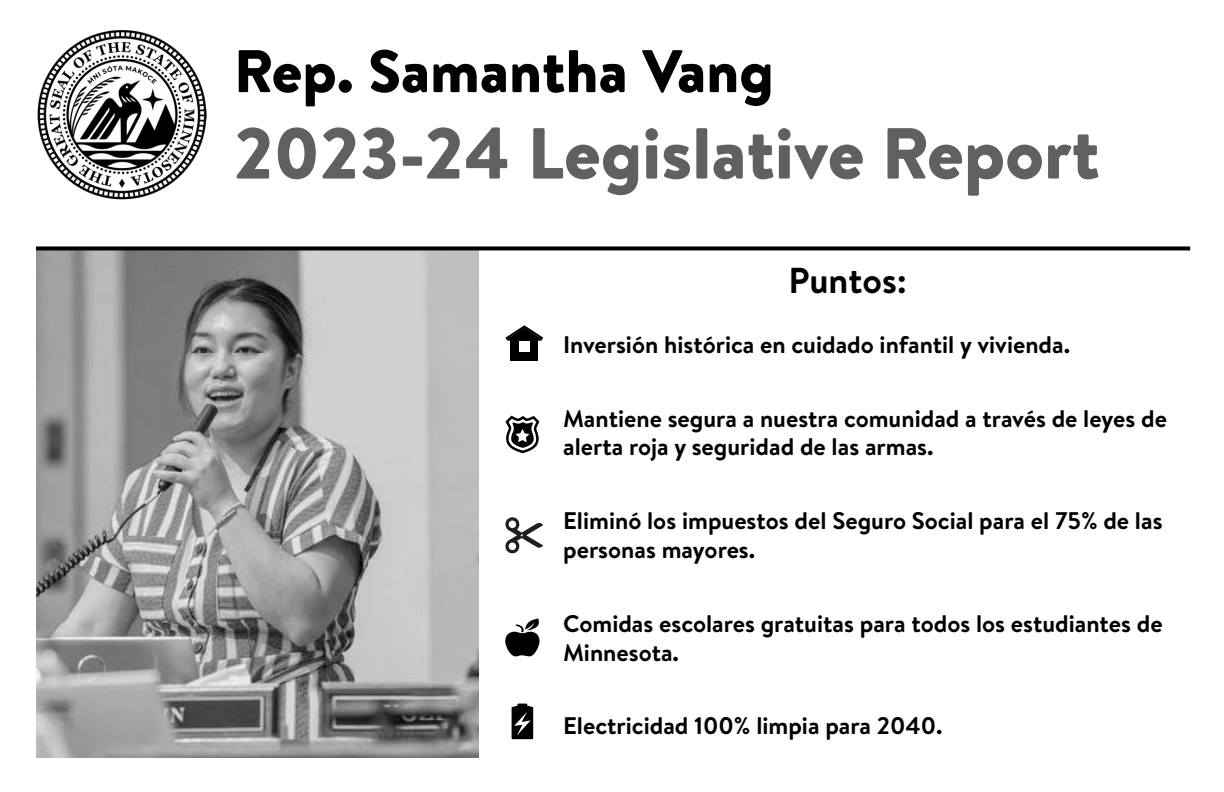
<style>
.page{position:relative;width:1224px;height:792px;background:#fff}
.page>*{position:absolute;margin:0;border:0;box-sizing:border-box;transform-origin:0 0}
.t1{font:900 72px "Brandon Text";color:#606060}
.t2{font:900 60px "Brandon Text";color:#000}
.t3{font:700 36px "Brandon Text";color:#000}
.t4{font:700 24px/28.8px "Brandon Text";color:#000}
</style>
<div class="page">
<img style="left:36px;top:250px;width:443px;height:507px">
<svg style="left:36px;top:246px;width:1154px;height:4px;background:#1d1d1d"></svg>
<svg style="left:505px;top:618px;width:35px;height:39px"></svg>
<svg style="left:512px;top:704px;width:21px;height:35px"></svg>
<svg style="left:505px;top:416px;width:35px;height:37px"></svg>
<svg style="left:505px;top:517px;width:38px;height:37px"></svg>
<img style="left:38px;top:30px;width:169px;height:169px">
<div style="left:511px;top:337px;width:27px;height:24px;background:#000"></div>
<svg style="left:505px;top:325px;width:38px;height:16px"></svg>
<div style="left:519px;top:341px;width:11px;height:11px;background:#fff"></div>
<h2 class="t2" style="left:234px;top:29px;width:541px">Rep. Samantha Vang</h2>
<h1 class="t1" style="left:234px;top:103px;width:867px">2023-24 Legislative Report</h1>
<h3 class="t3" style="left:789px;top:255px;width:120px">Puntos:</h3>
<p class="t4" style="left:563px;top:330px;width:509px">Inversión histórica en cuidado infantil y vivienda.</p>
<p class="t4" style="left:563px;top:403px;width:605px">Mantiene segura a nuestra comunidad a través de leyes de alerta roja y seguridad de las armas.</p>
<p class="t4" style="left:563px;top:506px;width:601px">Eliminó los impuestos del Seguro Social para el 75% de las personas mayores.</p>
<p class="t4" style="left:563px;top:609px;width:601px">Comidas escolares gratuitas para todos los estudiantes de<br>Minnesota.</p>
<p class="t4" style="left:563px;top:711px;width:381px">Electricidad 100% limpia para 2040.</p>
</div>
